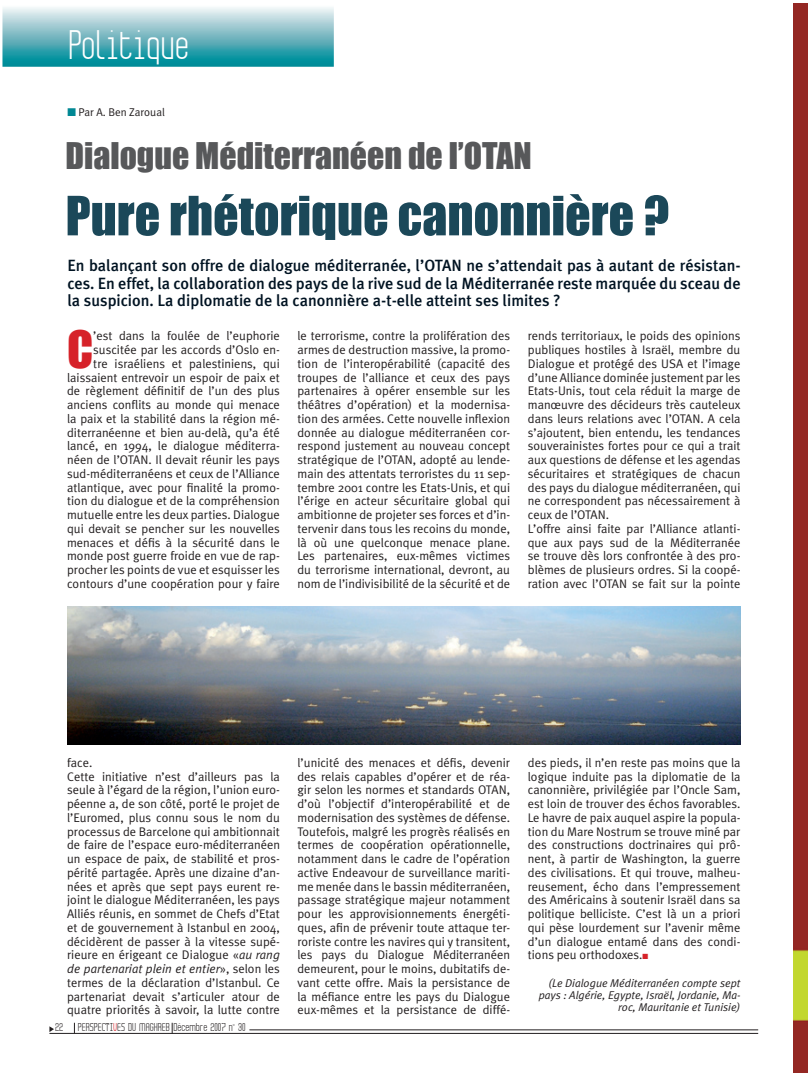
<style>
.page{position:relative;width:808px;height:1081px;background:#fff}
.page>*{position:absolute;margin:0;border:0;box-sizing:border-box;transform-origin:0 0}
.t1{font:50px "Impact";color:#1b4859}
.t2{font:47.25px "Impact";color:#d62229}
.t3{font:36.12px "Mekanika";color:#fff}
.t4{font:33.75px "Impact";color:#57585a}
.t5{font:500 16.25px/17.5px "Meta Plus";color:#001322;text-align:justify}
.t6{font:12.5px/13.8px "Meta Plus Normal";color:#231f20;text-align:justify}
.t7{font:italic 11.25px/11.9px "Meta Plus Normal";color:#231f20;text-align:right}
.t8{font:11.25px "Meta Plus Normal";color:#231f20}
.t9{font:10px "Mekanika";color:#231f20}
.s1{color:#008894}
.s2{font-style:italic}
.s3{color:#d62229}
</style>
<div class="page">
<svg style="left:2px;top:7px;width:332px;height:60px"></svg>
<hr style="left:49px;top:1033px;width:709px;height:1px;background:#231f20">
<svg style="left:49px;top:1026px;width:5px;height:6px"></svg>
<hr style="left:249px;top:1029px;width:509px;height:1px;background:#231f20">
<div style="left:794px;top:3px;width:14px;height:1069px;background:#942723"></div>
<img style="left:67px;top:607px;width:674px;height:137px">
<h3 class="t3" style="left:68px;top:27px;width:123px">Politique</h3>
<p class="t8" style="left:67px;top:106px;width:99px"><span class="s1">■</span> Par A. Ben Zaroual</p>
<p class="t4" style="left:66px;top:135px;width:468px">Dialogue Méditerranéen de l’OTAN</p>
<p class="t1" style="left:66px;top:185px;width:605px">Pure rhétorique canonnière ?</p>
<p class="t5" style="left:67px;top:257px;width:675px">En balançant son offre de dialogue méditerranée, l’OTAN ne s’attendait pas à autant de résistan&shy;ces. En effet, la collaboration des pays de la rive sud de la Méditerranée reste marquée du sceau de la suspicion. La diplomatie de la canonnière a-t-elle atteint ses limites ?</p>
<p class="t2" style="left:67px;top:320px;width:28px">C</p>
<p class="t6" style="left:67px;top:329px;width:214px;text-align:right">’est dans la foulée de l’euphorie suscitée par les accords d’Oslo en-<br>tre israéliens et palestiniens, qui laissaient entrevoir un espoir de paix et de règlement définitif de l’un des plus anciens conflits au monde qui menace la paix et la stabilité dans la région mé&shy;diterranéenne et bien au-delà, qu’a été lancé, en 1994, le dialogue méditerra&shy;néen de l’OTAN. Il devait réunir les pays sud-méditerranéens et ceux de l’Alliance atlantique, avec pour finalité la promo&shy;tion du dialogue et de la compréhension mutuelle entre les deux parties. Dialogue qui devait se pencher sur les nouvelles menaces et défis à la sécurité dans le monde post guerre froide en vue de rap&shy;procher les points de vue et esquisser les contours d’une coopération pour y faire</p>
<p class="t6" style="left:297px;top:329px;width:214px">le terrorisme, contre la prolifération des armes de destruction massive, la promo&shy;tion de l’interopérabilité (capacité des troupes de l’alliance et ceux des pays partenaires à opérer ensemble sur les théâtres d’opération) et la modernisa&shy;tion des armées. Cette nouvelle inflexion donnée au dialogue méditerranéen cor&shy;respond justement au nouveau concept stratégique de l’OTAN, adopté au lende&shy;main des attentats terroristes du 11 sep&shy;tembre 2001 contre les Etats-Unis, et qui l’érige en acteur sécuritaire global qui ambitionne de projeter ses forces et d’in&shy;tervenir dans tous les recoins du monde, là où une quelconque menace plane.<br>Les partenaires, eux-mêmes victimes du terrorisme international, devront, au nom de l’indivisibilité de la sécurité et de</p>
<p class="t6" style="left:528px;top:329px;width:214px">rends territoriaux, le poids des opinions publiques hostiles à Israël, membre du Dialogue et protégé des USA et l’image d’une Alliance dominée justement par les Etats-Unis, tout cela réduit la marge de manœuvre des décideurs très cauteleux dans leurs relations avec l’OTAN. A cela s’ajoutent, bien entendu, les tendances souverainistes fortes pour ce qui a trait aux questions de défense et les agendas sécuritaires et stratégiques de chacun des pays du dialogue méditerranéen, qui ne correspondent pas nécessairement à ceux de l’OTAN.</p>
<p class="t6" style="left:528px;top:521px;width:214px">L’offre ainsi faite par l’Alliance atlanti&shy;que aux pays sud de la Méditerranée se trouve dès lors confrontée à des pro&shy;blèmes de plusieurs ordres. Si la coopé&shy;ration avec l’OTAN se fait sur la pointe</p>
<p class="t6" style="left:67px;top:755px;width:27px">face.</p>
<p class="t6" style="left:67px;top:769px;width:214px">Cette initiative n’est d’ailleurs pas la seule à l’égard de la région, l’union euro&shy;péenne a, de son côté, porté le projet de l’Euromed, plus connu sous le nom du processus de Barcelone qui ambitionnait de faire de l’espace euro-méditerranéen un espace de paix, de stabilité et pros&shy;périté partagée. Après une dizaine d’an&shy;nées et après que sept pays eurent re&shy;joint le dialogue Méditerranéen, les pays Alliés réunis, en sommet de Chefs d’Etat et de gouvernement à Istanbul en 2004, décidèrent de passer à la vitesse supé&shy;rieure en érigeant ce Dialogue «<span class="s2">au rang de partenariat plein et entier</span>», selon les termes de la déclaration d’Istanbul. Ce partenariat devait s’articuler atour de quatre priorités à savoir, la lutte contre</p>
<p class="t9" style="left:55px;top:1022px;width:10px">22</p>
<p class="t9" style="left:78px;top:1022px;width:169px">PERSPECTI<span class="s3">V</span>ES DU MAGHREB Décembre 2007 n° 30</p>
<p class="t6" style="left:297px;top:755px;width:214px">l’unicité des menaces et défis, devenir des relais capables d’opérer et de réa&shy;gir selon les normes et standards OTAN, d’où l’objectif d’interopérabilité et de modernisation des systèmes de défense.<br>Toutefois, malgré les progrès réalisés en termes de coopération opérationnelle, notamment dans le cadre de l’opération active Endeavour de surveillance mariti&shy;me menée dans le bassin méditerranéen, passage stratégique majeur notamment pour les approvisionnements énergéti&shy;ques, afin de prévenir toute attaque ter&shy;roriste contre les navires qui y transitent, les pays du Dialogue Méditerranéen demeurent, pour le moins, dubitatifs de&shy;vant cette offre. Mais la persistance de la méfiance entre les pays du Dialogue eux-mêmes et la persistance de diffé-</p>
<p class="t6" style="left:528px;top:755px;width:214px">des pieds, il n’en reste pas moins que la logique induite pas la diplomatie de la canonnière, privilégiée par l’Oncle Sam, est loin de trouver des échos favorables.<br>Le havre de paix auquel aspire la popula&shy;tion du Mare Nostrum se trouve miné par des constructions doctrinaires qui prô&shy;nent, à partir de Washington, la guerre des civilisations. Et qui trouve, malheu&shy;reusement, écho dans l’empressement des Américains à soutenir Israël dans sa politique belliciste. C’est là un a priori qui pèse lourdement sur l’avenir même d’un dialogue entamé dans des condi&shy;tions peu orthodoxes.<span class="s3">■</span></p>
<p class="t7" style="left:539px;top:977px;width:203px">(Le Dialogue Méditerranéen compte sept pays : Algérie, Egypte, Israël, Jordanie, Ma&shy;roc, Mauritanie et Tunisie)</p>
</div>
